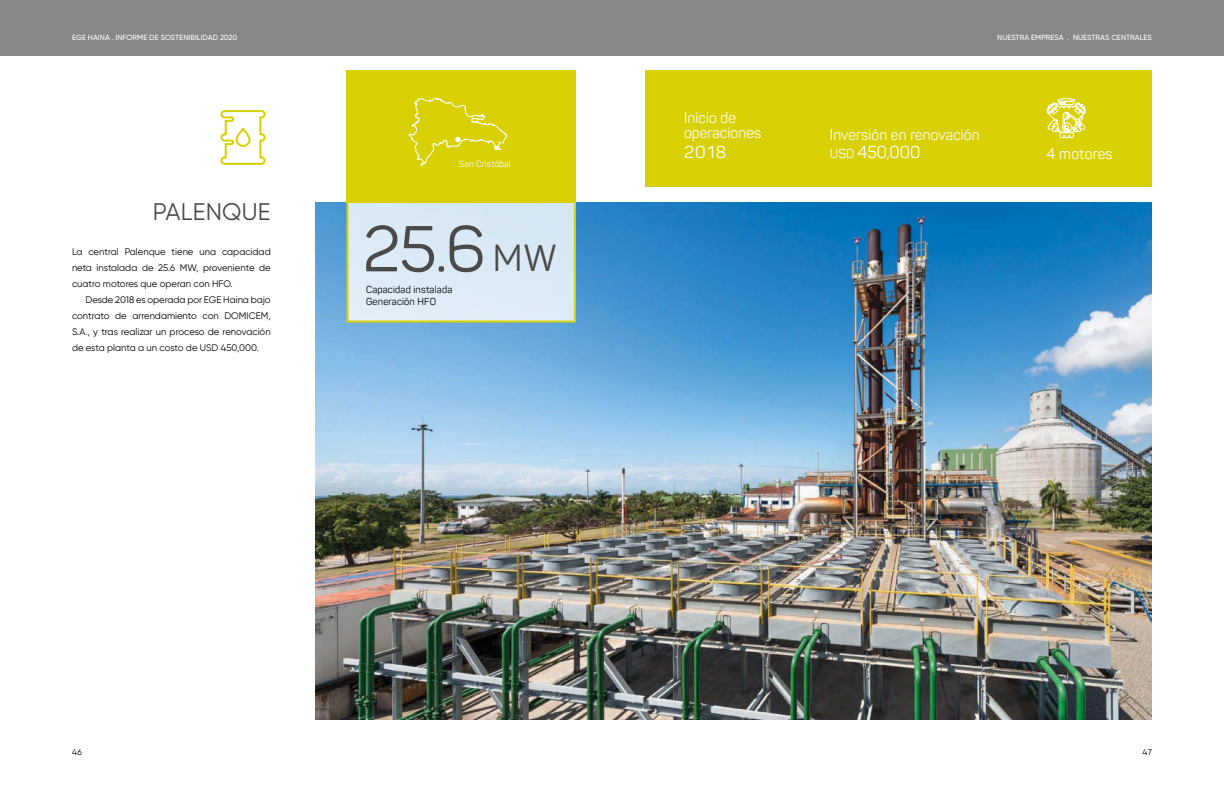
<style>
.page{position:relative;width:1224px;height:792px;background:#fff}
.page>*{position:absolute;margin:0;border:0;box-sizing:border-box;transform-origin:0 0}
.t1{font:63.8px "Panton";color:#4a4a49}
.t2{font:24px "Gilroy";letter-spacing:.01em;color:#4a4a49}
.t3{font:17px "Panton";color:#fff;scale:.96 1}
.t4{font:17px "Panton";color:#fff}
.t5{font:15px/15px "Panton";letter-spacing:.01em;color:#fff;scale:.96 1}
.t6{font:10px/12px "Panton";letter-spacing:.02em;color:#000;scale:.96 1}
.t7{font:9.5px/16px "Gilroy";color:#000;text-align:justify}
.t8{font:9px "Panton";letter-spacing:.02em;color:#fff;scale:.96 1}
.t9{font:8.5px "Gilroy";color:#000}
.t10{font:500 7.5px "Gilroy";letter-spacing:.01em;color:#fff}
.s1{font-size:37.2px}
.s2{font-size:13px}
</style>
<div class="page">
<div style="left:0;top:0;width:1224px;height:55px;background:#878786"></div>
<img style="left:315px;top:203px;width:837px;height:517px">
<div style="left:346px;top:70px;width:230px;height:133px;background:#d8d000"></div>
<div style="left:347px;top:203px;width:228px;height:119px;background:#daeaf6"></div>
<div style="left:346px;top:201px;width:230px;height:122px;border:2px solid #d8d000"></div>
<div style="left:646px;top:70px;width:506px;height:117px;background:#d8d000"></div>
<svg style="left:220px;top:110px;width:46px;height:55px"></svg>
<svg style="left:408px;top:97px;width:99px;height:69px"></svg>
<svg style="left:1046px;top:98px;width:41px;height:41px"></svg>
<p class="t10" style="left:72px;top:34px;width:167px">EGE HAINA . INFORME DE SOSTENIBILIDAD 2020</p>
<h2 class="t2" style="left:153px;top:198px;width:119px">PALENQUE</h2>
<p class="t7" style="left:72px;top:244px;width:200px">La central Palenque tiene una capacidad neta instalada de 25.6 MW, proveniente de cuatro motores que operan con HFO.</p>
<p class="t7" style="left:72px;top:292px;width:200px;text-indent:14px">Desde 2018 es operada por EGE Haina bajo contrato de arrendamiento con DOMICEM, S.A., y tras realizar un proceso de renovación de esta planta a un costo de USD 450,000.</p>
<p class="t8" style="left:459px;top:158px;width:55px">San Cristóbal</p>
<h1 class="t1" style="left:363px;top:213px;width:195px">25.6 <span class="s1">MW</span></h1>
<p class="t6" style="left:366px;top:284px;width:91px">Capacidad instalada<br>Generación HFO</p>
<h3 class="t5" style="left:684px;top:111px;width:82px">Inicio de operaciones</h3>
<h3 class="t4" style="left:684px;top:142px;width:44px">2018</h3>
<p class="t10" style="left:997px;top:33px;width:156px">NUESTRA EMPRESA . NUESTRAS CENTRALES</p>
<h3 class="t5" style="left:830px;top:127px;width:158px">Inversión en renovación</h3>
<h3 class="t3" style="left:830px;top:142px;width:96px"><span class="s2">USD</span> 450,000</h3>
<h3 class="t5" style="left:1047px;top:147px;width:70px">4 motores</h3>
<p class="t9" style="left:72px;top:748px;width:12px">46</p>
<p class="t9" style="left:1142px;top:748px;width:11px">47</p>
</div>
